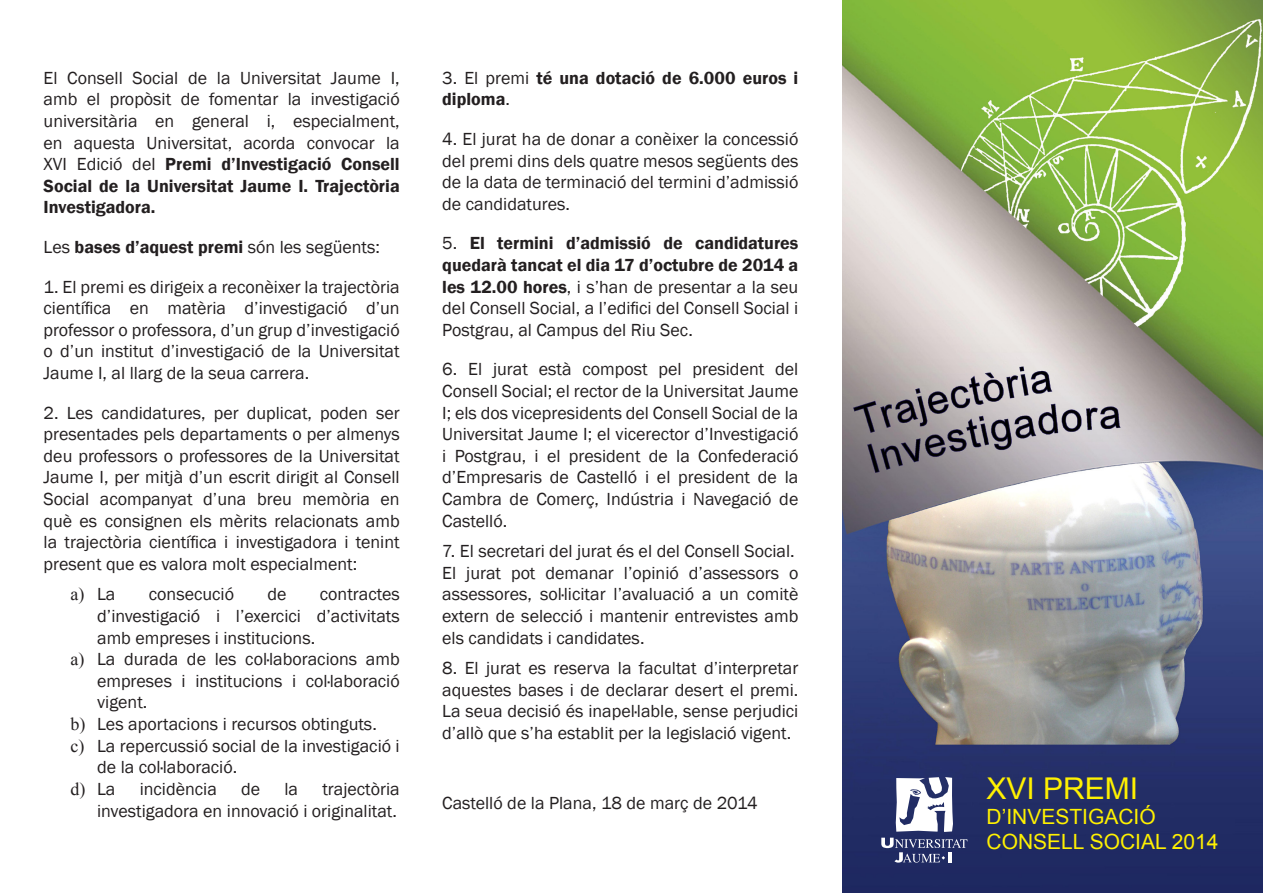
<style>
.page{position:relative;width:1263px;height:893px;background:#fff}
.page>*{position:absolute;margin:0;border:0;box-sizing:border-box;transform-origin:0 0}
.t1{font:30px "Arial";color:#fff101}
.t2{font:21px "Arial";color:#fff101}
.t3{font:18px/21.6px "Franklin Gothic";color:#231f20;text-align:justify}
.t4{font:600 18px/21.6px "Franklin Gothic";color:#231f20}
.t5{font:18px "Times New Roman";color:#231f20}
.s1{font-weight:600}
.s2{font-family:"Franklin Gothic"}
.s3{font-family:"Times New Roman"}
.s4{font-weight:400}
</style>
<div class="page">
<img style="left:842px;top:0;width:421px;height:893px">
<svg style="left:896px;top:777px;width:57px;height:55px"></svg>
<svg style="left:881px;top:838px;width:86px;height:25px;background:#4e5683"></svg>
<p class="t3" style="left:44px;top:67px;width:358px">El Consell Social de la Universitat Jaume I, amb el propòsit de fomentar la investigació universitària en general i, especialment, en aquesta Universitat, acorda convocar la XVI Edició del <span class="s1">Premi d’Investigació Consell Social de la Universitat Jaume I. Trajectòria Investigadora.</span></p>
<p class="t3" style="left:44px;top:237px;width:338px">Les <span class="s1">bases d’aquest premi</span> són les següents:</p>
<p class="t3" style="left:44px;top:276px;width:358px">1. El premi es dirigeix a reconèixer la trajectòria científica en matèria d’investigació d’un professor o professora, d’un grup d’investigació o d’un institut d’investigació de la Universitat Jaume I, al llarg de la seua carrera.</p>
<p class="t3" style="left:44px;top:402px;width:358px">2. Les candidatures, per duplicat, poden ser presentades pels departaments o per almenys deu professors o professores de la Universitat Jaume I, per mitjà d’un escrit dirigit al Consell Social acompanyat d’una breu memòria en què es consignen els mèrits relacionats amb la trajectòria científica i investigadora i tenint present que es valora molt especialment:</p>
<p class="t5" style="left:70px;top:582px;width:47px">a) <span class="s2">La</span></p>
<p class="t3" style="left:149px;top:584px;width:87px">consecució</p>
<p class="t3" style="left:267px;top:584px;width:21px">de</p>
<p class="t3" style="left:97px;top:584px;width:304px;text-indent:223px">contractes d’investigació i l’exercici d’activitats amb empreses i institucions.</p>
<p class="t3" style="left:97px;top:649px;width:304px;text-indent:-27px"><span class="s3">a)</span> La durada de les col·laboracions amb empreses i institucions i col·laboració vigent.</p>
<p class="t3" style="left:70px;top:714px;width:308px"><span class="s3">b)</span> Les aportacions i recursos obtinguts.</p>
<p class="t3" style="left:97px;top:735px;width:304px;text-indent:-27px"><span class="s3">c)</span> La repercussió social de la investigació i de la col·laboració.</p>
<p class="t5" style="left:70px;top:776px;width:47px">d) <span class="s2">La</span></p>
<p class="t3" style="left:140px;top:778px;width:79px">incidència</p>
<p class="t3" style="left:241px;top:778px;width:21px">de</p>
<p class="t3" style="left:284px;top:778px;width:15px">la</p>
<p class="t3" style="left:97px;top:778px;width:304px;text-align:right">trajectòria<br>investigadora en innovació i originalitat.</p>
<p class="t4" style="left:442px;top:67px;width:358px"><span class="s4">3. El premi</span> té una dotació de 6.000 euros i diploma<span class="s4">.</span></p>
<p class="t3" style="left:442px;top:129px;width:358px">4. El jurat ha de donar a conèixer la concessió del premi dins dels quatre mesos següents des de la data de terminació del termini d’admissió de candidatures.</p>
<p class="t3" style="left:442px;top:233px;width:358px">5. <span class="s1">El termini d’admissió de candidatures quedarà tancat el dia 17 d’octubre de 2014 a les 12.00 hores</span>, i s’han de presentar a la seu del Consell Social, a l’edifici del Consell Social i Postgrau, al Campus del Riu Sec.</p>
<p class="t3" style="left:442px;top:359px;width:358px">6. El jurat està compost pel president del Consell Social; el rector de la Universitat Jaume I; els dos vicepresidents del Consell Social de la Universitat Jaume I; el vicerector d’Investigació i Postgrau, i el president de la Confederació d’Empresaris de Castelló i el president de la Cambra de Comerç, Indústria i Navegació de Castelló.</p>
<p class="t3" style="left:442px;top:541px;width:354px">7. El secretari del jurat és el del Consell Social.</p>
<p class="t3" style="left:442px;top:562px;width:358px">El jurat pot demanar l’opinió d’assessors o assessores, sol·licitar l’avaluació a un comitè extern de selecció i mantenir entrevistes amb els candidats i candidates.</p>
<p class="t3" style="left:442px;top:658px;width:358px">8. El jurat es reserva la facultat d’interpretar aquestes bases i de declarar desert el premi.<br>La seua decisió és inapel·lable, sense perjudici d’allò que s’ha establit per la legislació vigent.</p>
<p class="t3" style="left:442px;top:793px;width:317px">Castelló de la Plana, 18 de març de 2014</p>
<p class="t1" style="left:986px;top:768px;width:153px">XVI PREMI</p>
<p class="t2" style="left:986px;top:802px;width:171px">D’INVESTIGACIÓ</p>
<p class="t2" style="left:986px;top:827px;width:233px">CONSELL SOCIAL 2014</p>
</div>
